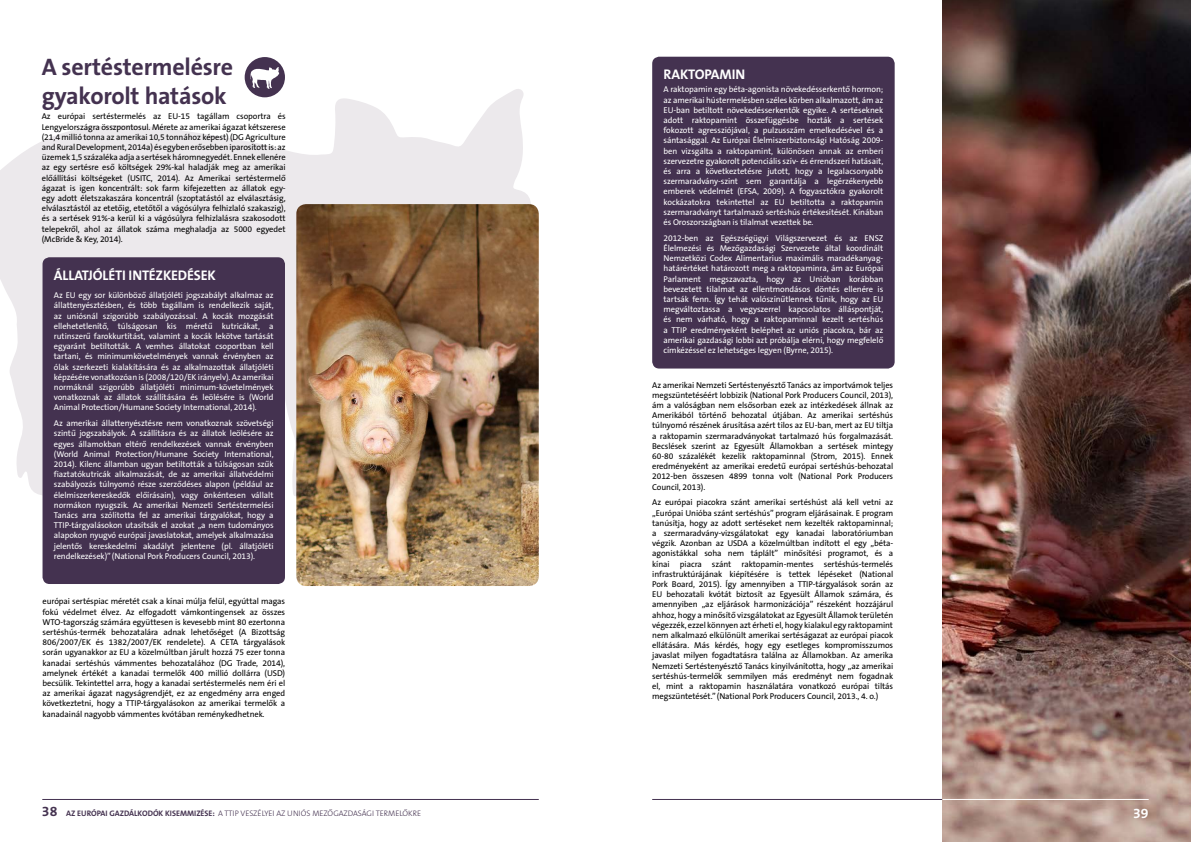
<style>
.page{position:relative;width:1191px;height:842px;background:#fff}
.page>*{position:absolute;margin:0;border:0;box-sizing:border-box;transform-origin:0 0}
.t1{font:700 24px/28.8px "The Sans CE B7";letter-spacing:-.01em;color:#443250}
.t2{font:700 14px "The Sans CE B7";letter-spacing:-.01em;color:#fff}
.t3{font:8.5px/10.2px "The Sans CE B5 Plain";letter-spacing:-.01em;color:#000;text-align:justify}
.t4{font:8.5px/10.2px "The Sans CE B5 Plain";letter-spacing:-.01em;color:#fff;text-align:justify}
.t5{font:300 8px "The Sans CE B3";color:#443250}
.s1{font-family:"The Sans CE B7";font-weight:700;font-size:14px}
.s2{font-family:"The Sans CE B7";font-weight:700}
</style>
<div class="page">
<hr style="left:42px;top:799px;width:497px;height:1px;background:#443250">
<hr style="left:652px;top:799px;width:496px;height:1px;background:#443250">
<svg style="left:0;top:88px;width:531px;height:424px;fill:#ece9ec"></svg>
<div style="left:43px;top:257px;width:242px;height:327px;background:#443250;border-radius:7px"></div>
<div style="left:245px;top:57px;width:40px;height:40px;background:#443250;border-radius:50%"></div>
<svg style="left:250px;top:67px;width:29px;height:22px"></svg>
<div style="left:652px;top:57px;width:242px;height:312px;background:#443250;border-radius:7px"></div>
<img style="left:942px;top:0;width:249px;height:842px">
<hr style="left:942px;top:799px;width:206px;height:1px;background:#fff">
<img style="left:296px;top:204px;width:243px;height:382px">
<h1 class="t1" style="left:42px;top:53px;width:193px">A sertéstermelésre gyakorolt hatások</h1>
<p class="t3" style="left:42px;top:112px;width:245px">Az európai sertéstermelés az EU-15 tagállam csoportra és Lengyelországra összpontosul. Mérete az amerikai ágazat kétszerese (21,4 millió tonna az amerikai 10,5 tonnához képest) (DG Agriculture and Rural Development, 2014a) és egyben erősebben iparosított is: az üzemek 1,5 százaléka adja a sertések háromnegyedét. Ennek ellenére az egy sertésre eső költségek 29%-kal haladják meg az amerikai előállítási költségeket (USITC, 2014). Az Amerikai sertéstermelő ágazat is igen koncentrált: sok farm kifejezetten az állatok egy&shy;egy adott életszakaszára koncentrál (szoptatástól az elválasztásig, elválasztástól az etetőig, etetőtől a vágósúlyra felhizlaló szakaszig), és a sertések 91%-a kerül ki a vágósúlyra felhizlalásra szakosodott telepekről, ahol az állatok száma meghaladja az 5000 egyedet (McBride &amp; Key, 2014).</p>
<h2 class="t2" style="left:54px;top:267px;width:164px">ÁLLATJÓLÉTI INTÉZKEDÉSEK</h2>
<p class="t4" style="left:54px;top:291px;width:221px">Az EU egy sor különböző állatjóléti jogszabályt alkalmaz az állattenyésztésben, és több tagállam is rendelkezik saját, az uniósnál szigorúbb szabályozással. A kocák mozgását ellehetetlenítő, túlságosan kis méretű kutricákat, a rutinszerű farokkurtítást, valamint a kocák lekötve tartását egyaránt betiltották. A vemhes állatokat csoportban kell tartani, és minimumkövetelmények vannak érvényben az ólak szerkezeti kialakítására és az alkalmazottak állatjóléti képzésére vonatkozóan is (2008/120/EK irányelv). Az amerikai normáknál szigorúbb állatjóléti minimum-követelmények vonatkoznak az állatok szállítására és leölésére is (World Animal Protection/Humane Society International, 2014).</p>
<p class="t4" style="left:54px;top:419px;width:221px">Az amerikai állattenyésztésre nem vonatkoznak szövetségi szintű jogszabályok. A szállításra és az állatok leölésére az egyes államokban eltérő rendelkezések vannak érvényben (World Animal Protection/Humane Society International, 2014). Kilenc államban ugyan betiltották a túlságosan szűk fiaztatókutricák alkalmazását, de az amerikai állatvédelmi szabályozás túlnyomó része szerződéses alapon (például az élelmiszerkereskedők előírásain), vagy önkéntesen vállalt normákon nyugszik. Az amerikai Nemzeti Sertéstermelési Tanács arra szólította fel az amerikai tárgyalókat, hogy a TTIP-tárgyalásokon utasítsák el azokat „a nem tudományos alapokon nyugvó európai javaslatokat, amelyek alkalmazása jelentős kereskedelmi akadályt jelentene (pl. állatjóléti rendelkezések)” (National Pork Producers Council, 2013).</p>
<p class="t3" style="left:43px;top:597px;width:244px">európai sertéspiac méretét csak a kínai múlja felül, egyúttal magas fokú védelmet élvez. Az elfogadott vámkontingensek az összes WTO-tagország számára együttesen is kevesebb mint 80 ezertonna sertéshús-termék behozatalára adnak lehetőséget (A Bizottság 806/2007/EK és 1382/2007/EK rendelete). A CETA tárgyalások során ugyanakkor az EU a közelmúltban járult hozzá 75 ezer tonna kanadai sertéshús vámmentes behozatalához (DG Trade, 2014), amelynek értékét a kanadai termelők 400 millió dollárra (USD) becsülik. Tekintettel arra, hogy a kanadai sertéstermelés nem éri el az amerikai ágazat nagyságrendjét, ez az engedmény arra enged következtetni, hogy a TTIP-tárgyalásokon az amerikai termelők a kanadainál nagyobb vámmentes kvótában reménykedhetnek.</p>
<p class="t5" style="left:42px;top:809px;width:381px"><span class="s1">38</span> <span class="s2">AZ EURÓPAI GAZDÁLKODÓK KISEMMIZÉSE:</span> A TTIP VESZÉLYEI AZ UNIÓS MEZŐGAZDASÁGI TERMELŐKRE</p>
<h2 class="t2" style="left:663px;top:67px;width:83px">RAKTOPAMIN</h2>
<p class="t4" style="left:663px;top:85px;width:221px">A raktopamin egy béta-agonista növekedésserkentő hormon; az amerikai hústermelésben széles körben alkalmazott, ám az EU-ban betiltott növekedésserkentők egyike. A sertéseknek adott raktopamint összefüggésbe hozták a sertések fokozott agressziójával, a pulzusszám emelkedésével és a sántasággal. Az Európai Élelmiszerbiztonsági Hatóság 2009- ben vizsgálta a raktopamint, különösen annak az emberi szervezetre gyakorolt potenciális szív- és érrendszeri hatásait, és arra a következtetésre jutott, hogy a legalacsonyabb szermaradvány-szint sem garantálja a legérzékenyebb emberek védelmét (EFSA, 2009). A fogyasztókra gyakorolt kockázatokra tekintettel az EU betiltotta a raktopamin szermaradványt tartalmazó sertéshús értékesítését. Kínában és Oroszországban is tilalmat vezettek be.</p>
<p class="t4" style="left:663px;top:233px;width:221px">2012-ben az Egészségügyi Világszervezet és az ENSZ Élelmezési és Mezőgazdasági Szervezete által koordinált Nemzetközi Codex Alimentarius maximális maradékanyag&shy;határértéket határozott meg a raktopaminra, ám az Európai Parlament megszavazta, hogy az Unióban korábban bevezetett tilalmat az ellentmondásos döntés ellenére is tartsák fenn. Így tehát valószínűtlennek tűnik, hogy az EU megváltoztassa a vegyszerrel kapcsolatos álláspontját, és nem várható, hogy a raktopaminnal kezelt sertéshús a TTIP eredményeként beléphet az uniós piacokra, bár az amerikai gazdasági lobbi azt próbálja elérni, hogy megfelelő címkézéssel ez lehetséges legyen (Byrne, 2015).</p>
<p class="t3" style="left:652px;top:380px;width:242px">Az amerikai Nemzeti Sertéstenyésztő Tanács az importvámok teljes megszüntetéséért lobbizik (National Pork Producers Council, 2013), ám a valóságban nem elsősorban ezek az intézkedések állnak az Amerikából történő behozatal útjában. Az amerikai sertéshús túlnyomó részének árusítása azért tilos az EU-ban, mert az EU tiltja a raktopamin szermaradványokat tartalmazó hús forgalmazását.<br>Becslések szerint az Egyesült Államokban a sertések mintegy 60-80 százalékét kezelik raktopaminnal (Strom, 2015). Ennek eredményeként az amerikai eredetű európai sertéshús-behozatal 2012-ben összesen 4899 tonna volt (National Pork Producers Council, 2013).</p>
<p class="t3" style="left:652px;top:498px;width:242px">Az európai piacokra szánt amerikai sertéshúst alá kell vetni az „Európai Unióba szánt sertéshús” program eljárásainak. E program tanúsítja, hogy az adott sertéseket nem kezelték raktopaminnal; a szermaradvány-vizsgálatokat egy kanadai laboratóriumban végzik. Azonban az USDA a közelmúltban indított el egy „béta&shy;agonistákkal soha nem táplált” minősítési programot, és a kínai piacra szánt raktopamin-mentes sertéshús-termelés infrastruktúrájának kiépítésére is tettek lépéseket (National Pork Board, 2015). Így amennyiben a TTIP-tárgyalások során az EU behozatali kvótát biztosít az Egyesült Államok számára, és amennyiben „az eljárások harmonizációja” részeként hozzájárul ahhoz, hogy a minősítő vizsgálatokat az Egyesült Államok területén végezzék, ezzel könnyen azt érheti el, hogy kialakul egy raktopamint nem alkalmazó elkülönült amerikai sertéságazat az európai piacok ellátására. Más kérdés, hogy egy esetleges kompromisszumos javaslat milyen fogadtatásra találna az Államokban. Az amerika Nemzeti Sertéstenyésztő Tanács kinyilvánította, hogy „az amerikai sertéshús-termelők semmilyen más eredményt nem fogadnak el, mint a raktopamin használatára vonatkozó európai tiltás megszüntetését.” (National Pork Producers Council, 2013., 4. o.)</p>
<h2 class="t2" style="left:1133px;top:805px;width:17px">39</h2>
</div>
